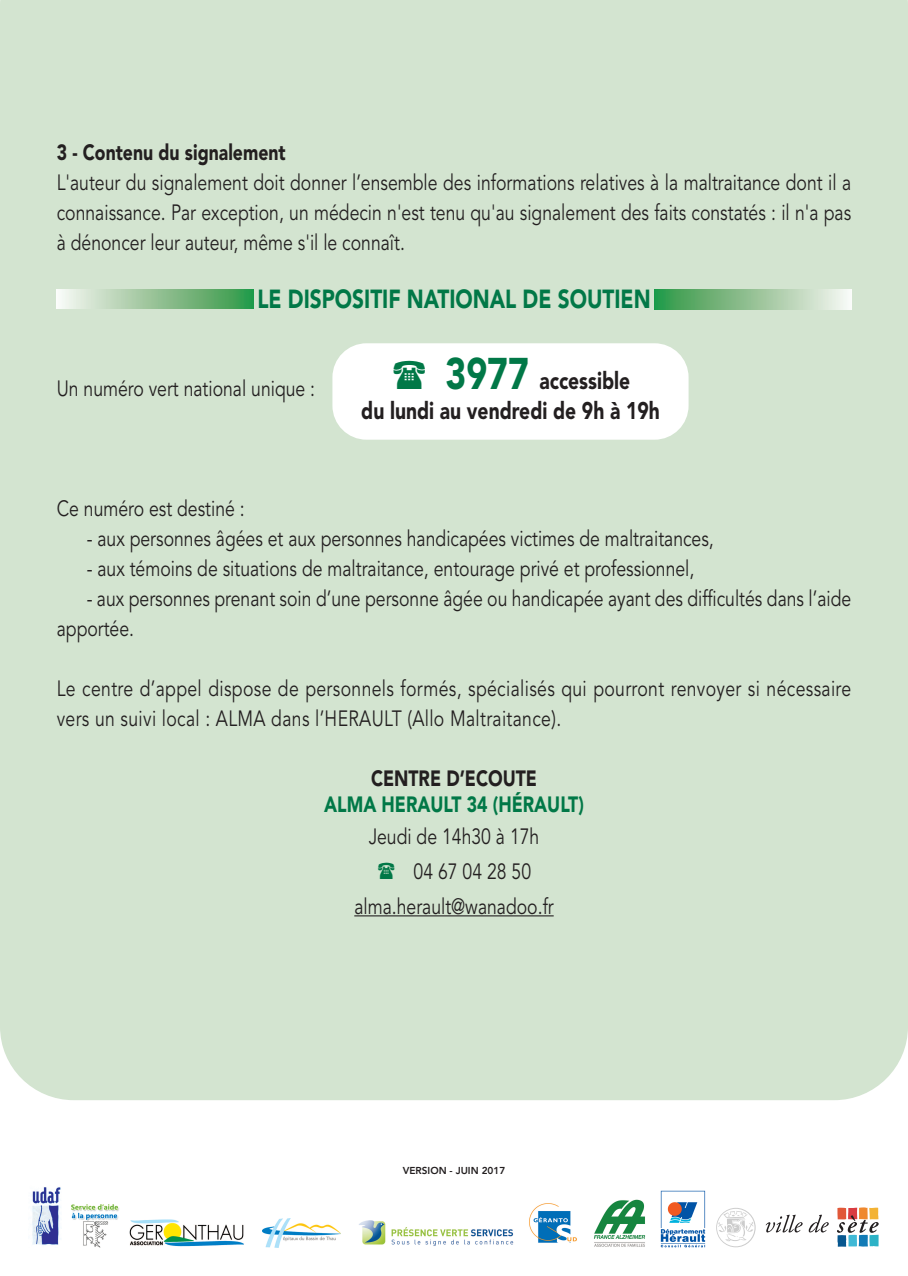
<style>
.page{position:relative;width:908px;height:1276px;background:#fff}
.page>*{position:absolute;margin:0;border:0;box-sizing:border-box;transform-origin:0 0}
.t1{font:900 26px "Avenir";color:#017847;scale:.8 1}
.t2{font:900 24px/30px "Avenir";color:#231f20;scale:.8 1}
.t3{font:22px/30px "Avenir";color:#231f20;text-align:justify;scale:.8 1}
.t4{font:22px/30px "Avenir";letter-spacing:.02em;color:#231f20;scale:.8 1}
.t5{font:900 22px "Avenir";color:#231f20;scale:.8 1}
.t6{font:900 22px "Avenir";color:#017847;scale:.8 1}
.t7{font:800 10px "Avenir";color:#231f20}
.s1{font-size:44px;color:#017847}
</style>
<div class="page">
<div style="left:0;top:0;width:907px;height:1100px;background:#d3e4d0"></div>
<hr style="left:354px;top:915px;width:199px;height:1px;background:#231f20">
<div style="left:332px;top:343px;width:356px;height:97px;background:#fff;border-radius:34px"></div>
<div style="left:57px;top:289px;width:196px;height:19px;background:linear-gradient(to right,#fbf5f1,#319644)"></div>
<svg style="left:654px;top:289px;width:196px;height:20px;background:#93c498"></svg>
<svg style="left:765px;top:1214px;width:37px;height:18px"></svg>
<svg style="left:808px;top:1214px;width:20px;height:18px"></svg>
<svg style="left:716px;top:1208px;width:39px;height:39px"></svg>
<svg style="left:837px;top:1207px;width:41px;height:39px"></svg>
<img style="left:660px;top:1190px;width:44px;height:57px">
<img style="left:594px;top:1199px;width:51px;height:48px">
<img style="left:529px;top:1203px;width:48px;height:40px">
<img style="left:129px;top:1219px;width:115px;height:28px">
<img style="left:262px;top:1218px;width:79px;height:29px">
<img style="left:359px;top:1220px;width:155px;height:26px">
<img style="left:31px;top:1187px;width:30px;height:58px">
<img style="left:71px;top:1204px;width:48px;height:43px">
<svg style="left:378px;top:862px;width:16px;height:17px"></svg>
<p class="t5" style="left:57px;top:143px;width:287px">3 - Contenu du signalement</p>
<p class="t3" style="left:57px;top:168px;width:994px">L'auteur du signalement doit donner l’ensemble des informations relatives à la maltraitance dont il a connaissance. Par exception, un médecin n'est tenu qu'au signalement des faits constatés : il n'a pas à dénoncer leur auteur, même s'il le connaît.</p>
<p class="t1" style="left:257px;top:288px;width:493px">LE DISPOSITIF NATIONAL DE SOUTIEN</p>
<p class="t3" style="left:57px;top:374px;width:324px">Un numéro vert national unique :</p>
<p class="t2" style="left:361px;top:368px;width:374px;text-indent:84px"><span class="s1">3977</span> accessible<br>du lundi au vendredi de 9h à 19h</p>
<p class="t3" style="left:57px;top:494px;width:236px">Ce numéro est destiné :</p>
<p class="t3" style="left:87px;top:524px;width:785px">- aux personnes âgées et aux personnes handicapées victimes de maltraitances,</p>
<p class="t3" style="left:87px;top:554px;width:760px">- aux témoins de situations de maltraitance, entourage privé et professionnel,</p>
<p class="t3" style="left:57px;top:584px;width:994px;text-indent:30px">- aux personnes prenant soin d’une personne âgée ou handicapée ayant des difficultés dans l’aide apportée.</p>
<p class="t4" style="left:57px;top:674px;width:994px">Le centre d’appel dispose de personnels formés, spécialisés qui pourront renvoyer si nécessaire vers un suivi local : ALMA dans l’HERAULT (Allo Maltraitance).</p>
<p class="t5" style="left:371px;top:769px;width:209px">CENTRE D’ECOUTE</p>
<p class="t6" style="left:324px;top:795px;width:326px">ALMA HERAULT 34 (HÉRAULT)</p>
<p class="t3" style="left:368px;top:822px;width:215px">Jeudi de 14h30 à 17h</p>
<p class="t3" style="left:413px;top:857px;width:148px">04 67 04 28 50</p>
<p class="t3" style="left:354px;top:892px;width:250px">alma.herault@wanadoo.fr</p>
<p class="t7" style="left:402px;top:1167px;width:104px">VERSION - JUIN 2017</p>
</div>
